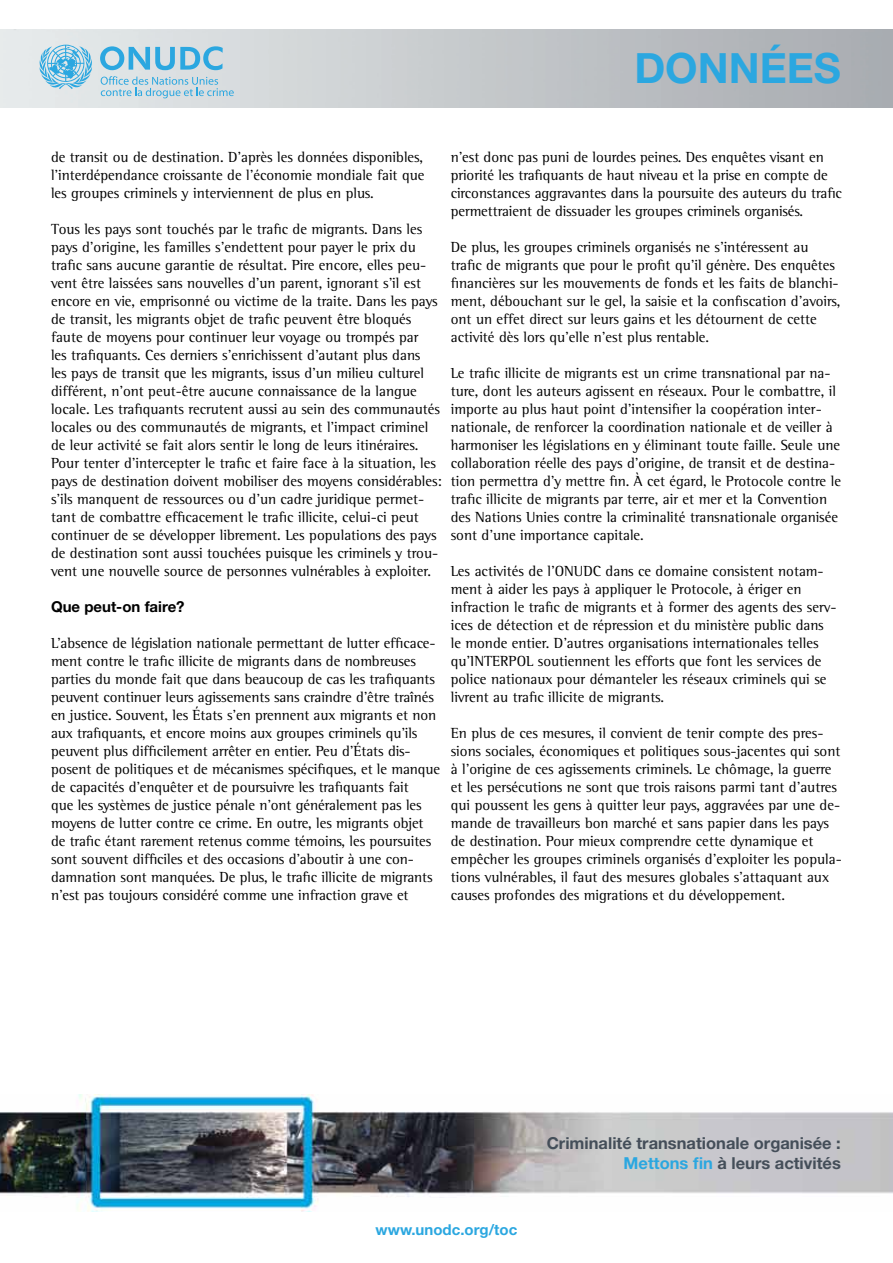
<style>
.page{position:relative;width:893px;height:1263px;background:#fff}
.page>*{position:absolute;margin:0;border:0;box-sizing:border-box;transform-origin:0 0}
.t1{font:700 41.7px "Helvetica Neue";color:#2ba7e0}
.t2{font:700 16.5px/19.8px "Helvetica Neue";color:#444e59;text-align:right}
.t3{font:15px/18px "Rotis Semi Serif";color:#000}
.t4{font:700 15px "Helvetica Neue";color:#2ba7e0}
.t5{font:700 15px "Helvetica Neue";color:#000}
.s1{color:#2ba7e0}
</style>
<div class="page">
<img style="left:0;top:1095px;width:893px;height:117px">
<svg style="left:100px;top:46px;width:123px;height:24px;background:#8dc7e1"></svg>
<svg style="left:40px;top:45px;width:52px;height:44px;background:#93cbe4"></svg>
<svg style="left:101px;top:76px;width:133px;height:22px;background:#b9d5e1"></svg>
<h1 class="t1" style="left:634px;top:42px;width:208px">DONNÉES</h1>
<p class="t3" style="left:51px;top:148px;width:375px;text-align:justify">de transit ou de destination. D’après les données disponibles, l’interdépendance croissante de l’économie mondiale fait que les groupes criminels y interviennent de plus en plus.</p>
<p class="t3" style="left:51px;top:220px;width:393px">Tous les pays sont touchés par le trafic de migrants. Dans les pays d’origine, les familles s’endettent pour payer le prix du trafic sans aucune garantie de résultat. Pire encore, elles peu&shy;vent être laissées sans nouvelles d’un parent, ignorant s’il est encore en vie, emprisonné ou victime de la traite. Dans les pays de transit, les migrants objet de trafic peuvent être bloqués faute de moyens pour continuer leur voyage ou trompés par<br>les trafiquants. Ces derniers s’enrichissent d’autant plus dans<br>les pays de transit que les migrants, issus d’un milieu culturel différent, n’ont peut-être aucune connaissance de la langue locale. Les trafiquants recrutent aussi au sein des communautés locales ou des communautés de migrants, et l’impact criminel de leur activité se fait alors sentir le long de leurs itinéraires.<br>Pour tenter d’intercepter le trafic et faire face à la situation, les pays de destination doivent mobiliser des moyens considérables: s’ils manquent de ressources ou d’un cadre juridique permet&shy;tant de combattre efficacement le trafic illicite, celui-ci peut continuer de se développer librement. Les populations des pays de destination sont aussi touchées puisque les criminels y trou&shy;vent une nouvelle source de personnes vulnérables à exploiter.</p>
<p class="t5" style="left:51px;top:597px;width:135px">Que peut-on faire?</p>
<p class="t3" style="left:51px;top:634px;width:391px">L’absence de législation nationale permettant de lutter efficace&shy;ment contre le trafic illicite de migrants dans de nombreuses parties du monde fait que dans beaucoup de cas les trafiquants peuvent continuer leurs agissements sans craindre d’être traînés en justice. Souvent, les États s’en prennent aux migrants et non aux trafiquants, et encore moins aux groupes criminels qu’ils peuvent plus difficilement arrêter en entier. Peu d’États dis&shy;posent de politiques et de mécanismes spécifiques, et le manque de capacités d’enquêter et de poursuivre les trafiquants fait<br>que les systèmes de justice pénale n’ont généralement pas les moyens de lutter contre ce crime. En outre, les migrants objet de trafic étant rarement retenus comme témoins, les poursuites sont souvent difficiles et des occasions d’aboutir à une con&shy;damnation sont manquées. De plus, le trafic illicite de migrants n’est pas toujours considéré comme une infraction grave et</p>
<p class="t3" style="left:451px;top:148px;width:393px">n’est donc pas puni de lourdes peines. Des enquêtes visant en priorité les trafiquants de haut niveau et la prise en compte de circonstances aggravantes dans la poursuite des auteurs du trafic permettraient de dissuader les groupes criminels organisés.</p>
<p class="t3" style="left:451px;top:238px;width:391px">De plus, les groupes criminels organisés ne s’intéressent au trafic de migrants que pour le profit qu’il génère. Des enquêtes financières sur les mouvements de fonds et les faits de blanchi&shy;ment, débouchant sur le gel, la saisie et la confiscation d’avoirs, ont un effet direct sur leurs gains et les détournent de cette activité dès lors qu’elle n’est plus rentable.</p>
<p class="t3" style="left:451px;top:364px;width:392px">Le trafic illicite de migrants est un crime transnational par na&shy;ture, dont les auteurs agissent en réseaux. Pour le combattre, il importe au plus haut point d’intensifier la coopération inter&shy;nationale, de renforcer la coordination nationale et de veiller à harmoniser les législations en y éliminant toute faille. Seule une collaboration réelle des pays d’origine, de transit et de destina&shy;tion permettra d’y mettre fin. À cet égard, le Protocole contre le trafic illicite de migrants par terre, air et mer et la Convention des Nations Unies contre la criminalité transnationale organisée sont d’une importance capitale.</p>
<p class="t3" style="left:451px;top:562px;width:387px">Les activités de l’ONUDC dans ce domaine consistent notam&shy;ment à aider les pays à appliquer le Protocole, à ériger en infraction le trafic de migrants et à former des agents des serv&shy;ices de détection et de répression et du ministère public dans le monde entier. D’autres organisations internationales telles qu’INTERPOL soutiennent les efforts que font les services de police nationaux pour démanteler les réseaux criminels qui se livrent au trafic illicite de migrants.</p>
<p class="t3" style="left:451px;top:724px;width:393px">En plus de ces mesures, il convient de tenir compte des pres&shy;sions sociales, économiques et politiques sous-jacentes qui sont à l’origine de ces agissements criminels. Le chômage, la guerre et les persécutions ne sont que trois raisons parmi tant d’autres qui poussent les gens à quitter leur pays, aggravées par une de&shy;mande de travailleurs bon marché et sans papier dans les pays de destination. Pour mieux comprendre cette dynamique et empêcher les groupes criminels organisés d’exploiter les popula&shy;tions vulnérables, il faut des mesures globales s’attaquant aux causes profondes des migrations et du développement.</p>
<p class="t2" style="left:547px;top:1133px;width:296px">Criminalité transnationale organisée :<br><span class="s1">Mettons fin</span> à leurs activités</p>
<p class="t4" style="left:376px;top:1220px;width:143px">www.unodc.org/toc</p>
</div>
